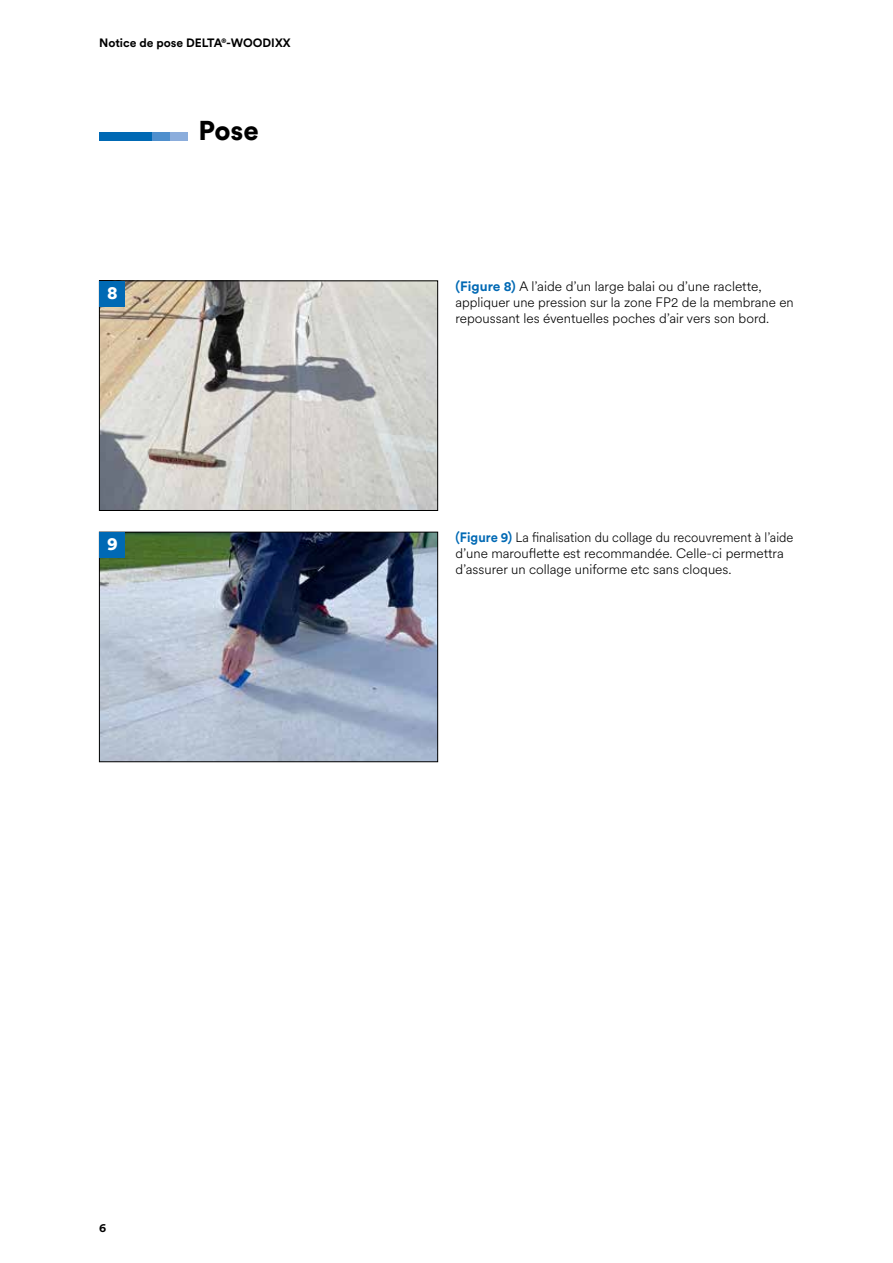
<style>
.page{position:relative;width:893px;height:1263px;background:#fff}
.page>*{position:absolute;margin:0;border:0;box-sizing:border-box;transform-origin:0 0}
.t1{font:900 27px "Circular XX";color:#000}
.t2{font:900 18px "Circular XX";color:#fff}
.t3{font:300 13.5px/16.2px "Circular XX";color:#000;scale:.95 1}
.t4{font:300 13.5px/16.2px "Circular XX";color:#000}
.t5{font:700 12px "Circular XX";color:#000}
.s1{font-weight:700;color:#0069b4}
</style>
<div class="page">
<img style="left:101px;top:283px;width:335px;height:226px">
<div style="left:99px;top:281px;width:339px;height:230px;border:1px solid #000"></div>
<img style="left:101px;top:534px;width:335px;height:226px">
<div style="left:99px;top:532px;width:339px;height:230px;border:1px solid #000"></div>
<div style="left:99px;top:132px;width:53px;height:8px;background:#0069b4"></div>
<div style="left:152px;top:132px;width:18px;height:8px;background:#4f8fcd"></div>
<div style="left:170px;top:132px;width:17px;height:8px;background:#8baddc"></div>
<div style="left:100px;top:281px;width:25px;height:26px;background:#0069b4"></div>
<div style="left:100px;top:532px;width:25px;height:26px;background:#0069b4"></div>
<p class="t5" style="left:99px;top:34px;width:193px">Notice de pose DELTA®-WOODIXX</p>
<h2 class="t2" style="left:107px;top:280px;width:12px">8</h2>
<h1 class="t1" style="left:198px;top:112px;width:62px">Pose</h1>
<p class="t4" style="left:455px;top:277px;width:340px"><span class="s1">(Figure 8)</span> A l’aide d’un large balai ou d’une raclette, appliquer une pression sur la zone FP2 de la membrane en repoussant les éventuelles poches d’air vers son bord.</p>
<h2 class="t2" style="left:107px;top:531px;width:12px">9</h2>
<p class="t3" style="left:455px;top:529px;width:357px"><span class="s1">(Figure 9)</span> La finalisation du collage du recouvrement à l’aide d’une marouflette est recommandée. Celle-ci permettra d’assurer un collage uniforme etc sans cloques.</p>
<p class="t5" style="left:99px;top:1219px;width:9px">6</p>
</div>
